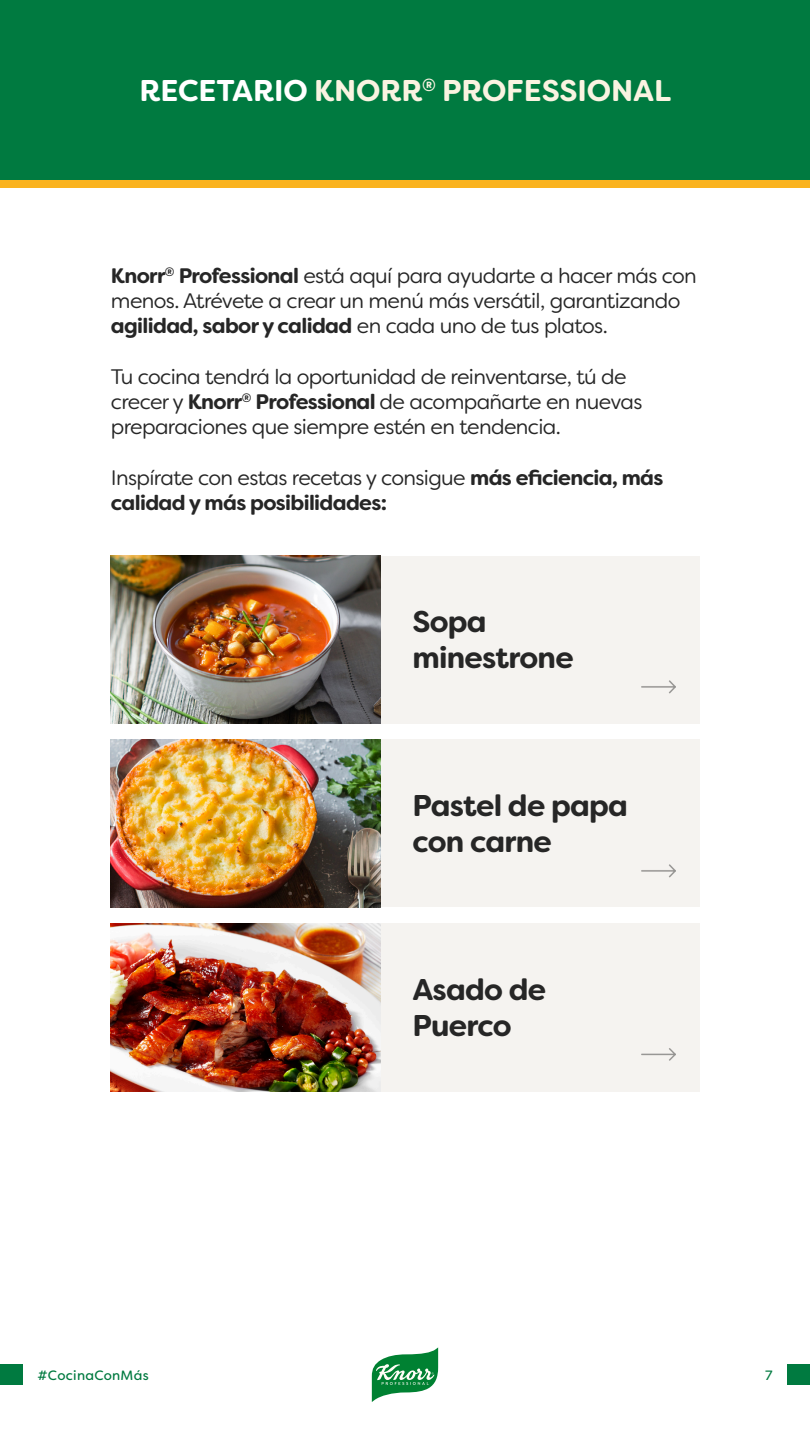
<style>
.page{position:relative;width:810px;height:1440px;background:#fff}
.page>*{position:absolute;margin:0;border:0;box-sizing:border-box;transform-origin:0 0}
.t1{font:700 30px/36px "Filson Soft";letter-spacing:-.025em;color:#262626}
.t2{font:700 30px "Filson Soft";letter-spacing:-.005em;color:#faf3e1}
.t3{font:21px/25.2px "Filson Soft";letter-spacing:-.03em;color:#262626}
.t4{font:700 21px/25.2px "Filson Soft";letter-spacing:-.03em;color:#262626}
.t5{font:13.5px "Filson Soft";letter-spacing:.02em;color:#007a40}
.s1{color:#fff}
.s2{font-weight:700}
.s3{font-weight:400}
</style>
<div class="page">
<svg style="left:372px;top:1347px;width:66px;height:55px"></svg>
<div style="left:788px;top:1364px;width:22px;height:21px;background:#007a40"></div>
<div style="left:0;top:1364px;width:22px;height:21px;background:#007a40"></div>
<div style="left:0;top:0;width:810px;height:181px;background:#007a40"></div>
<div style="left:0;top:181px;width:810px;height:7px;background:#fab31f"></div>
<img style="left:111px;top:556px;width:270px;height:168px">
<div style="left:381px;top:556px;width:318px;height:168px;background:#f5f3f0"></div>
<img style="left:641px;top:680px;width:35px;height:14px">
<img style="left:111px;top:740px;width:270px;height:167px">
<div style="left:381px;top:740px;width:318px;height:168px;background:#f5f3f0"></div>
<img style="left:641px;top:864px;width:35px;height:14px">
<img style="left:111px;top:923px;width:270px;height:168px">
<div style="left:381px;top:923px;width:318px;height:168px;background:#f5f3f0"></div>
<img style="left:641px;top:1048px;width:35px;height:13px">
<h1 class="t2" style="left:140px;top:71px;width:533px"><span class="s1">RECETARIO</span> KNORR<sup>®</sup> PROFESSIONAL</h1>
<p class="t3" style="left:111px;top:263px;width:587px"><span class="s2">Knorr</span><sup>®</sup> <span class="s2">Professional</span> está aquí para ayudarte a hacer más con menos. Atrévete a crear un menú más versátil, garantizando <span class="s2">agilidad, sabor y calidad</span> en cada uno de tus platos.</p>
<p class="t3" style="left:111px;top:364px;width:533px">Tu cocina tendrá la oportunidad de reinventarse, tú de crecer y <span class="s2">Knorr</span><sup>®</sup> <span class="s2">Professional</span> de acompañarte en nuevas preparaciones que siempre estén en tendencia.</p>
<p class="t4" style="left:111px;top:465px;width:554px"><span class="s3">Inspírate con estas recetas y consigue</span> más eficiencia, más calidad y más posibilidades:</p>
<h1 class="t1" style="left:412px;top:604px;width:163px">Sopa minestrone</h1>
<h1 class="t1" style="left:412px;top:788px;width:217px">Pastel de papa con carne</h1>
<h1 class="t1" style="left:412px;top:972px;width:135px">Asado de<br>Puerco</h1>
<p class="t5" style="left:38px;top:1366px;width:113px">#CocinaConMás</p>
<p class="t5" style="left:765px;top:1366px;width:9px">7</p>
</div>
